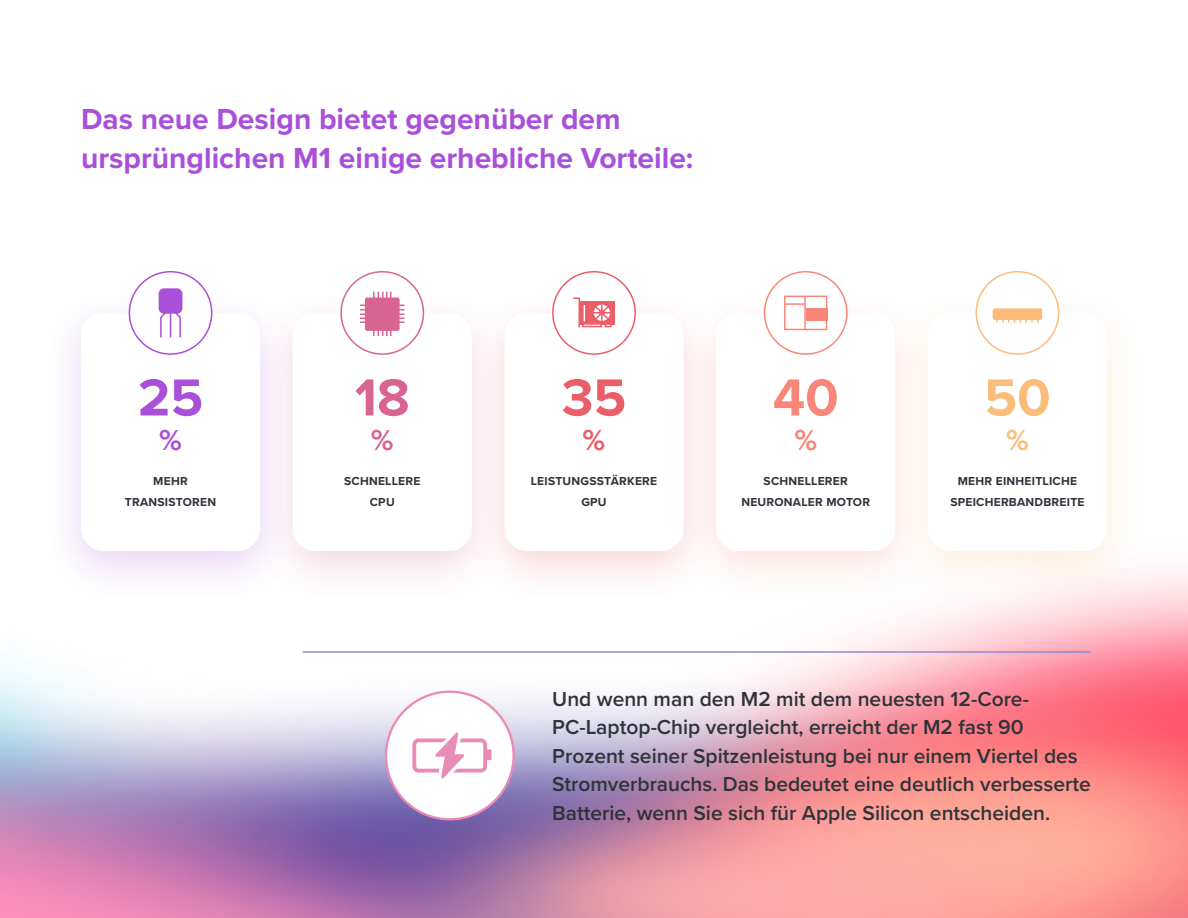
<style>
.page{position:relative;width:1188px;height:918px;background:#fff}
.page>*{position:absolute;margin:0;border:0;box-sizing:border-box;transform-origin:0 0}
.t1{font:700 54px "Proxima Nova";color:#a94fd9}
.t2{font:700 54px "Proxima Nova";color:#d96492}
.t3{font:700 54px "Proxima Nova";color:#ea5e69}
.t4{font:700 54px "Proxima Nova";color:#fa867a}
.t5{font:700 54px "Proxima Nova";color:#fbbd79}
.t6{font:700 30px/39px "Proxima Nova";color:#a94fd9}
.t7{font:700 30px "Proxima Nova";color:#d96492}
.t8{font:700 30px "Proxima Nova";color:#ea5e69}
.t9{font:700 30px "Proxima Nova";color:#fa867a}
.t10{font:700 30px "Proxima Nova";color:#fbbd79}
.t11{font:600 21px/28.5px "Proxima Nova";color:#2f343a}
.t12{font:700 12px/21px "Proxima Nova";letter-spacing:.02em;color:#2f343a;text-align:center}
</style>
<div class="page">
<img style="left:0;top:570px;width:1188px;height:348px">
<div style="left:43px;top:289px;width:255px;height:314px;background:#a94fd9;opacity:.25"></div>
<div style="left:81px;top:313px;width:179px;height:238px;background:#fff;border-radius:23px"></div>
<div style="left:255px;top:289px;width:255px;height:314px;background:#d96492;opacity:.25"></div>
<div style="left:293px;top:313px;width:179px;height:238px;background:#fff;border-radius:23px"></div>
<div style="left:466px;top:289px;width:256px;height:314px;background:#ea5e69;opacity:.25"></div>
<div style="left:504px;top:313px;width:180px;height:238px;background:#fff;border-radius:23px"></div>
<div style="left:678px;top:289px;width:255px;height:314px;background:#fef6f6"></div>
<div style="left:716px;top:313px;width:179px;height:238px;background:#fff;border-radius:23px"></div>
<div style="left:890px;top:289px;width:255px;height:314px;background:#fef9f5"></div>
<div style="left:928px;top:313px;width:179px;height:238px;background:#fff;border-radius:23px"></div>
<div style="left:129px;top:272px;width:83px;height:82px;background:#fff;border-radius:50%"></div>
<div style="left:129px;top:271px;width:83px;height:84px;border:2px solid #a94fd9;border-radius:50%"></div>
<div style="left:341px;top:272px;width:82px;height:82px;background:#fff;border-radius:50%"></div>
<div style="left:340px;top:271px;width:84px;height:84px;border:2px solid #d96492;border-radius:50%"></div>
<div style="left:553px;top:272px;width:82px;height:82px;background:#fff;border-radius:50%"></div>
<div style="left:552px;top:271px;width:84px;height:84px;border:2px solid #ea5e69;border-radius:50%"></div>
<div style="left:765px;top:272px;width:82px;height:82px;background:#fff;border-radius:50%"></div>
<div style="left:764px;top:271px;width:84px;height:84px;border:2px solid #fa867a;border-radius:50%"></div>
<div style="left:976px;top:272px;width:83px;height:82px;background:#fff;border-radius:50%"></div>
<div style="left:976px;top:271px;width:83px;height:84px;border:2px solid #fbbd79;border-radius:50%"></div>
<div style="left:159px;top:288px;width:23px;height:26px;background:#a94fd9;border-radius:5px"></div>
<svg style="left:159px;top:310px;width:23px;height:28px"></svg>
<div style="left:993px;top:308px;width:49px;height:12px;background:#fbbd79;border-radius:2px"></div>
<svg style="left:996px;top:320px;width:43px;height:3px"></svg>
<svg style="left:360px;top:292px;width:45px;height:44px"></svg>
<div style="left:579px;top:301px;width:36px;height:24px;background:#ea5e69"></div>
<svg style="left:585px;top:324px;width:9px;height:3px"></svg>
<svg style="left:573px;top:297px;width:12px;height:31px"></svg>
<svg style="left:594px;top:305px;width:18px;height:22px"></svg>
<div style="left:784px;top:296px;width:43px;height:34px;background:#fff;border:2px solid #fa867a"></div>
<div style="left:806px;top:308px;width:21px;height:13px;background:#fa867a"></div>
<hr style="left:804px;top:296px;width:2px;height:34px;background:#fa867a">
<hr style="left:784px;top:303px;width:21px;height:2px;background:#fa867a">
<hr style="left:303px;top:651px;width:787px;height:2px;background:#8a8ad6">
<div style="left:386px;top:692px;width:128px;height:127px;background:#fff;border-radius:50%"></div>
<div style="left:412px;top:738px;width:75px;height:35px;border:4px solid #e98ab7;border-radius:4px"></div>
<div style="left:485px;top:749px;width:7px;height:11px;background:#e98ab7"></div>
<svg style="left:432px;top:732px;width:36px;height:47px"></svg>
<h2 class="t6" style="left:81px;top:99px;width:614px">Das neue Design bietet gegenüber dem ursprünglichen M1 einige erhebliche Vorteile:</h2>
<h1 class="t1" style="left:138px;top:357px;width:67px">25</h1>
<h2 class="t6" style="left:159px;top:420px;width:24px">%</h2>
<h1 class="t2" style="left:355px;top:357px;width:56px">18</h1>
<h2 class="t7" style="left:371px;top:418px;width:24px">%</h2>
<h1 class="t3" style="left:562px;top:357px;width:66px">35</h1>
<h2 class="t8" style="left:583px;top:418px;width:24px">%</h2>
<h1 class="t4" style="left:773px;top:357px;width:67px">40</h1>
<h2 class="t9" style="left:794px;top:418px;width:24px">%</h2>
<h1 class="t5" style="left:984px;top:357px;width:68px">50</h1>
<h2 class="t10" style="left:1006px;top:418px;width:24px">%</h2>
<p class="t12" style="left:125px;top:470px;width:93px">MEHR<br>TRANSISTOREN</p>
<p class="t12" style="left:344px;top:470px;width:78px">SCHNELLERE<br>CPU</p>
<p class="t12" style="left:531px;top:470px;width:128px">LEISTUNGSSTÄRKERE<br>GPU</p>
<p class="t12" style="left:741px;top:470px;width:130px">SCHNELLERER<br>NEURONALER MOTOR</p>
<p class="t12" style="left:950px;top:470px;width:136px">MEHR EINHEITLICHE<br>SPEICHERBANDBREITE</p>
<p class="t11" style="left:552px;top:684px;width:540px">Und wenn man den M2 mit dem neuesten 12-Core-PC-Laptop-Chip vergleicht, erreicht der M2 fast 90<br>Prozent seiner Spitzenleistung bei nur einem Viertel des Stromverbrauchs. Das bedeutet eine deutlich verbesserte Batterie, wenn Sie sich für Apple Silicon entscheiden.</p>
</div>
